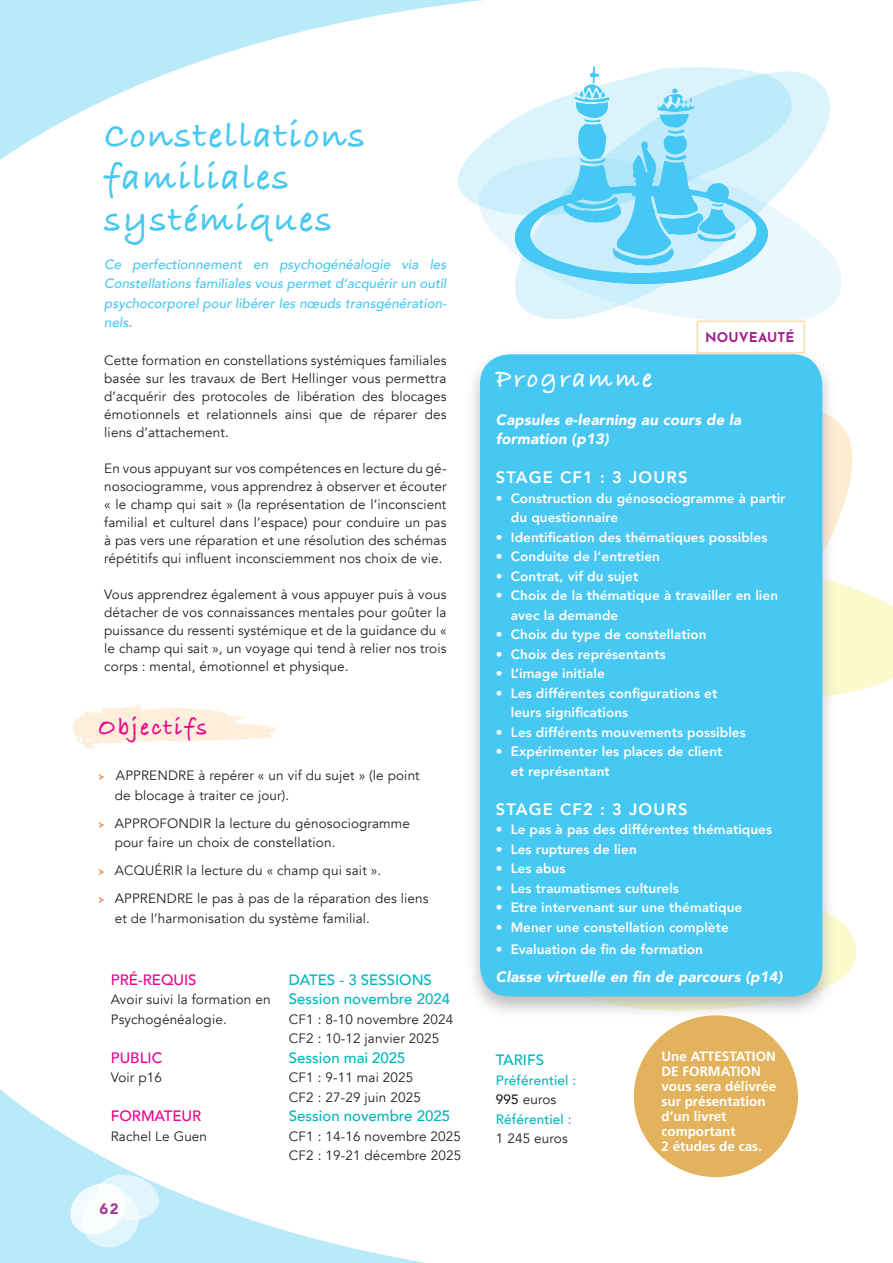
<style>
.page{position:relative;width:893px;height:1263px;background:#fff}
.page>*{position:absolute;margin:0;border:0;box-sizing:border-box;transform-origin:0 0}
.t1{font:700 37.5px "Bradley Hand ITCTT";letter-spacing:.05em;color:#47c8f2}
.t2{font:700 27px "Bradley Hand ITCTT";letter-spacing:.09em;color:#fff}
.t3{font:700 24px "Bradley Hand ITCTT";letter-spacing:.09em;color:#ed028c}
.t4{font:800 16.5px "Avenir";letter-spacing:.07em;color:#fff}
.t5{font:italic 900 15px/19.5px "Avenir";letter-spacing:.01em;color:#fff}
.PRE_REQUIS{font:500 15px "Avenir";color:#00b6bc}
.PRE_REQUIS-2{font:500 15px "Avenir";color:#ed028c}
.JOUR_PROGRAMME{font:900 15px "Avenir";color:#a43b96}
.TEXTE_INTRODUCTION_P{font:13.5px/18px "Avenir";letter-spacing:.01em;color:#231f20;text-align:justify}
.t6{font:800 13.5px/19.5px "Avenir";letter-spacing:.005em;color:#fff}
.TEXTE_STAGE{font:13.5px/19.5px "Avenir";letter-spacing:.01em;color:#231f20}
.TEXTE_INTRODUCTION_P-2{font:italic 500 13.5px/19.5px "Avenir";color:#47c8f2;text-align:justify}
.TEXTE_ROND{font:700 13.5px "Frutiger";color:#fff}
.PRE_REQUIS-3{font:13.5px/19.5px "Avenir";letter-spacing:.01em;color:#231f20}
.PRE_REQUIS-4{font:500 13.5px/19.5px "Avenir";letter-spacing:.01em;color:#00b6bc}
.JOUR_PROGRAMME-2{font:700 13.5px "Josefin Sans";letter-spacing:.01em;color:#a2238e}
.s1{font-size:15px}
.s2{font-family:"Josefin Sans";font-weight:700;font-size:12px;color:#f7966c}
.s3{color:#231f20}
.s4{font-weight:400;color:#231f20}
</style>
<div class="page">
<svg style="left:0;top:1089px;width:426px;height:174px"></svg>
<svg style="left:0;top:0;width:484px;height:181px"></svg>
<svg style="left:836px;top:918px;width:20px;height:64px"></svg>
<svg style="left:836px;top:420px;width:57px;height:275px"></svg>
<div style="left:466px;top:349px;width:370px;height:670px;background:#a8a9ad;opacity:.75"></div>
<div style="left:480px;top:354px;width:342px;height:642px;background:#47c8f2;border-radius:30px"></div>
<svg style="left:66px;top:1172px;width:95px;height:79px"></svg>
<svg style="left:72px;top:704px;width:206px;height:45px"></svg>
<div style="left:634px;top:1015px;width:164px;height:162px;background:#e2b35c;border-radius:50%"></div>
<svg style="left:482px;top:215px;width:360px;height:109px"></svg>
<svg style="left:515px;top:72px;width:315px;height:247px;fill:#eaf8fd"></svg>
<svg style="left:458px;top:67px;width:334px;height:148px"></svg>
<svg style="left:508px;top:66px;width:260px;height:218px;background:#abe5f9"></svg>
<div style="left:697px;top:321px;width:108px;height:33px;background:#fff;border:2px solid #fedbad"></div>
<p class="t1" style="left:104px;top:107px;width:262px">Constellations</p>
<p class="t1" style="left:104px;top:149px;width:187px">familiales</p>
<p class="t1" style="left:104px;top:191px;width:229px">systémiques</p>
<p class="TEXTE_INTRODUCTION_P-2" style="left:104px;top:254px;width:344px">Ce perfectionnement en psychogénéalogie via les Constellations familiales vous permet d’acquérir un outil psychocorporel pour libérer les nœuds transgénération&shy;nels<span class="s1">.</span></p>
<p class="TEXTE_INTRODUCTION_P" style="left:104px;top:351px;width:344px">Cette formation en constellations systémiques familiales basée sur les travaux de Bert Hellinger vous permettra d’acquérir des protocoles de libération des blocages émotionnels et relationnels ainsi que de réparer des liens d’attachement.</p>
<p class="TEXTE_INTRODUCTION_P" style="left:104px;top:459px;width:344px">En vous appuyant sur vos compétences en lecture du gé&shy;nosociogramme, vous apprendrez à observer et écouter « le champ qui sait » (la représentation de l’inconscient familial et culturel dans l’espace) pour conduire un pas à pas vers une réparation et une résolution des schémas répétitifs qui influent inconsciemment nos choix de vie.</p>
<p class="TEXTE_INTRODUCTION_P" style="left:104px;top:585px;width:344px">Vous apprendrez également à vous appuyer puis à vous détacher de vos connaissances mentales pour goûter la puissance du ressenti systémique et de la guidance du « le champ qui sait », un voyage qui tend à relier nos trois corps : mental, émotionnel et physique.</p>
<p class="t3" style="left:98px;top:709px;width:111px">Objectifs</p>
<p class="TEXTE_STAGE" style="left:115px;top:766px;width:306px;text-indent:-16px"><span class="s2">&gt;</span> APPRENDRE à repérer « un vif du sujet » (le point de blocage à traiter ce jour).</p>
<p class="TEXTE_STAGE" style="left:115px;top:814px;width:297px;text-indent:-16px"><span class="s2">&gt;</span> APPROFONDIR la lecture du génosociogramme pour faire un choix de constellation.</p>
<p class="TEXTE_STAGE" style="left:98px;top:861px;width:284px"><span class="s2">&gt;</span> ACQUÉRIR la lecture du « champ qui sait ».</p>
<p class="TEXTE_STAGE" style="left:115px;top:889px;width:315px;text-indent:-16px"><span class="s2">&gt;</span> APPRENDRE le pas à pas de la réparation des liens et de l’harmonisation du système familial.</p>
<p class="PRE_REQUIS-2" style="left:111px;top:966px;width:87px">PRÉ-REQUIS</p>
<p class="PRE_REQUIS-3" style="left:111px;top:990px;width:161px">Avoir suivi la formation en<br>Psychogénéalogie.</p>
<p class="PRE_REQUIS-2" style="left:111px;top:1044px;width:53px">PUBLIC</p>
<p class="TEXTE_INTRODUCTION_P" style="left:111px;top:1069px;width:53px">Voir p16</p>
<p class="PRE_REQUIS-2" style="left:111px;top:1103px;width:92px">FORMATEUR</p>
<p class="PRE_REQUIS-3" style="left:111px;top:1126px;width:98px">Rachel Le Guen</p>
<p class="JOUR_PROGRAMME" style="left:99px;top:1196px;width:21px">62</p>
<p class="PRE_REQUIS" style="left:289px;top:966px;width:145px">DATES - 3 SESSIONS</p>
<p class="PRE_REQUIS" style="left:289px;top:986px;width:163px">Session novembre 2024</p>
<p class="TEXTE_INTRODUCTION_P" style="left:289px;top:1010px;width:166px">CF1 : 8-10 novembre 2024</p>
<p class="TEXTE_INTRODUCTION_P" style="left:289px;top:1030px;width:152px">CF2 : 10-12 janvier 2025</p>
<p class="PRE_REQUIS" style="left:289px;top:1044px;width:118px">Session mai 2025</p>
<p class="TEXTE_INTRODUCTION_P" style="left:289px;top:1069px;width:126px">CF1 : 9-11 mai 2025</p>
<p class="TEXTE_INTRODUCTION_P" style="left:289px;top:1088px;width:134px">CF2 : 27-29 juin 2025</p>
<p class="PRE_REQUIS" style="left:289px;top:1103px;width:163px">Session novembre 2025</p>
<p class="PRE_REQUIS-3" style="left:289px;top:1126px;width:174px">CF1 : 14-16 novembre 2025</p>
<p class="TEXTE_INTRODUCTION_P" style="left:289px;top:1147px;width:174px">CF2 : 19-21 décembre 2025</p>
<p class="JOUR_PROGRAMME-2" style="left:705px;top:325px;width:91px">NOUVEAUTÉ</p>
<p class="t2" style="left:496px;top:358px;width:158px">Programme</p>
<p class="t5" style="left:496px;top:410px;width:247px">Capsules e-learning au cours de la formation (p13)</p>
<p class="t4" style="left:496px;top:465px;width:193px">STAGE CF1 : 3 JOURS</p>
<p class="t6" style="left:511px;top:488px;width:276px;text-indent:-15px">• Construction du génosociogramme à partir du questionnaire</p>
<p class="t6" style="left:496px;top:527px;width:273px">• Identification des thématiques possibles</p>
<p class="t6" style="left:496px;top:547px;width:166px">• Conduite de l’entretien</p>
<p class="t6" style="left:496px;top:566px;width:144px">• Contrat, vif du sujet</p>
<p class="t6" style="left:511px;top:586px;width:269px;text-indent:-15px">• Choix de la thématique à travailler en lien avec la demande</p>
<p class="t6" style="left:496px;top:625px;width:212px">• Choix du type de constellation</p>
<p class="t6" style="left:496px;top:644px;width:171px">• Choix des représentants</p>
<p class="t6" style="left:496px;top:664px;width:110px">• L’image initiale</p>
<p class="t6" style="left:496px;top:683px;width:223px">• Les différentes configurations et</p>
<p class="t6" style="left:511px;top:703px;width:119px">leurs significations</p>
<p class="t6" style="left:496px;top:722px;width:251px">• Les différents mouvements possibles</p>
<p class="t6" style="left:496px;top:742px;width:228px">• Expérimenter les places de client</p>
<p class="t6" style="left:511px;top:761px;width:100px">et représentant</p>
<p class="t4" style="left:496px;top:796px;width:193px">STAGE CF2 : 3 JOURS</p>
<p class="t6" style="left:496px;top:820px;width:278px">• Le pas à pas des différentes thématiques</p>
<p class="t6" style="left:496px;top:839px;width:142px">• Les ruptures de lien</p>
<p class="t6" style="left:496px;top:859px;width:71px">• Les abus</p>
<p class="t6" style="left:496px;top:878px;width:184px">• Les traumatismes culturels</p>
<p class="t6" style="left:496px;top:898px;width:248px">• Etre intervenant sur une thématique</p>
<p class="t6" style="left:496px;top:917px;width:234px">• Mener une constellation complète</p>
<p class="t6" style="left:496px;top:939px;width:208px">• Evaluation de fin de formation</p>
<p class="t5" style="left:496px;top:966px;width:288px">Classe virtuelle en fin de parcours (p14)</p>
<p class="PRE_REQUIS" style="left:496px;top:1047px;width:50px">TARIFS</p>
<p class="PRE_REQUIS-4" style="left:496px;top:1070px;width:82px">Préférentiel :<br><span class="s3">995</span> <span class="s4">euros</span></p>
<p class="PRE_REQUIS-4" style="left:496px;top:1109px;width:77px">Référentiel :<br><span class="s4">1 245 euros</span></p>
<p class="TEXTE_ROND" style="left:661px;top:1049px;width:116px">Une ATTESTATION</p>
<p class="TEXTE_ROND" style="left:661px;top:1064px;width:101px">DE FORMATION</p>
<p class="TEXTE_ROND" style="left:661px;top:1079px;width:116px">vous sera délivrée</p>
<p class="TEXTE_ROND" style="left:661px;top:1094px;width:106px">sur présentation</p>
<p class="TEXTE_ROND" style="left:661px;top:1109px;width:67px">d’un livret</p>
<p class="TEXTE_ROND" style="left:661px;top:1124px;width:76px">comportant</p>
<p class="TEXTE_ROND" style="left:661px;top:1139px;width:102px">2 études de cas.</p>
</div>
